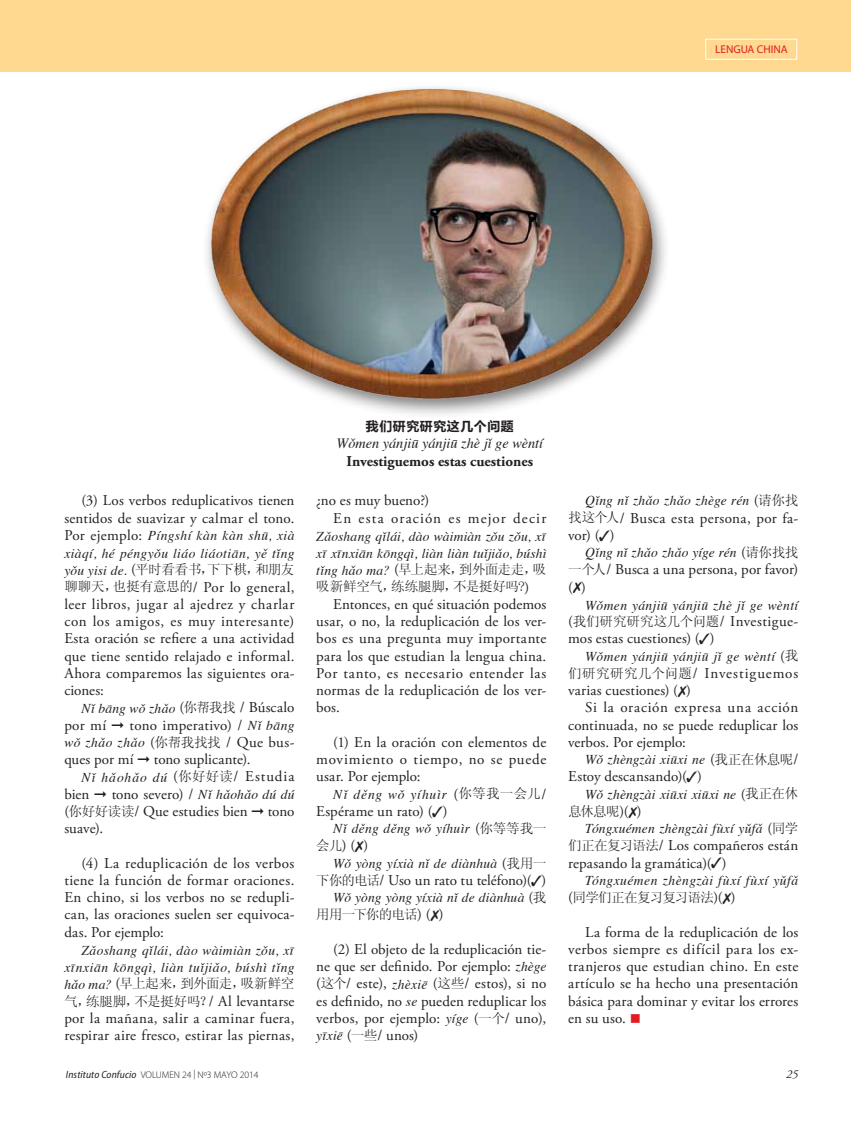
<style>
.page{position:relative;width:851px;height:1127px;background:#fff}
.page>*{position:absolute;margin:0;border:0;box-sizing:border-box;transform-origin:0 0}
.t1{font:15px/17.2px "Adobe Garamond Pro";letter-spacing:.01em;color:#231f20;text-align:justify}
.t2{font:15px/17.2px "Adobe Garamond Pro";letter-spacing:.03em;color:#231f20}
.t3{font:15px/17.2px "Adobe Garamond Pro";letter-spacing:.07em;color:#231f20}
.t4{font:700 15px "Adobe Garamond Pro";color:#231f20}
.t5{font:italic 14.25px "Times";color:#231f20}
.t6{font:italic 13.5px/17.2px "Times";letter-spacing:.025em;color:#231f20}
.t7{font:13.5px "Sim Sun";letter-spacing:-.045em;color:#231f20}
.t8{font:13.5px/17.2px "Sim Sun";letter-spacing:-.015em;color:#231f20}
.t9{font:italic 13.5px "Times";letter-spacing:.075em;color:#231f20}
.t10{font:italic 13.5px "Times";letter-spacing:.065em;color:#231f20}
.t11{font:13.5px "Sim Sun";letter-spacing:-.07em;color:#231f20}
.t12{font:13.5px "FZLTCHJW GB1 0";color:#231f20}
.t13{font:italic 12px "Adobe Garamond Pro";color:#231f20}
.t14{font:11.25px "Myriad Pro";color:#e11b22}
.t15{font:300 9.75px "Myriad Pro";letter-spacing:-.01em;color:#231f20}
.s1{font-family:"Adobe Garamond Pro";font-style:normal;font-size:15px}
.s2{font-family:"Times";font-style:italic}
.s3{font-family:"Adobe Garamond Pro";font-size:15px}
.s4{font-family:"Sim Sun";font-size:13.5px}
.s5{font-family:"Sim Sun";font-style:normal}
.s6{font-family:"Times";font-style:italic;font-size:13.5px}
.s7{color:#e11b22}
.s8{font-weight:400;font-style:italic;font-stretch:semi-condensed;font-size:10.5px}
</style>
<div class="page">
<div style="left:0;top:0;width:850px;height:71px;background:#ffd990"></div>
<div style="left:705px;top:39px;width:92px;height:21px;border:1px solid #fff"></div>
<img style="left:198px;top:71px;width:467px;height:340px">
<p class="t14" style="left:715px;top:43px;width:74px">LENGUA CHINA</p>
<p class="t1" style="left:64px;top:492px;width:231px;text-align:right">(3) Los verbos reduplicativos tienen sentidos de suavizar y calmar el tono.</p>
<p class="t6" style="left:64px;top:526px;width:231px;line-height:17.9px"><span class="s1">Por ejemplo:</span> Píngshí kàn kàn shū, xià xiàqí, hé péngyǒu liáo liáotiān, yě tǐng</p>
<p class="t7" style="left:64px;top:563px;width:231px"><span class="s2">yǒu yisi de.</span> <span class="s3">(</span>平时看看书，下下棋，和朋友</p>
<p class="t1" style="left:64px;top:579px;width:231px"><span class="s4">聊聊天，也挺有意思的</span>/ Por lo general, leer libros, jugar al ajedrez y charlar con los amigos, es muy interesante)<br>Esta oración se refiere a una actividad que tiene sentido relajado e informal.<br>Ahora comparemos las siguientes ora&shy;ciones:</p>
<p class="t6" style="left:81px;top:698px;width:214px">Nǐ bāng wǒ zhǎo <span class="s1">(</span><span class="s5">你帮我找</span> <span class="s1">/ Búscalo</span></p>
<p class="t1" style="left:64px;top:717px;width:231px">por mí ➞ tono imperativo) / <span class="s6">Nǐ bāng</span></p>
<p class="t6" style="left:64px;top:733px;width:231px">wǒ zhǎo zhǎo <span class="s1">(</span><span class="s5">你帮我找找</span> <span class="s1">/ Que bus-</span></p>
<p class="t1" style="left:64px;top:751px;width:188px">ques por mí ➞ tono suplicante).</p>
<p class="t9" style="left:81px;top:765px;width:214px">Nǐ hǎohǎo dú <span class="s1">(</span><span class="s5">你好好读</span><span class="s1">/ Estudia</span></p>
<p class="t1" style="left:64px;top:786px;width:231px">bien ➞ tono severo) / <span class="s6">Nǐ hǎohǎo dú dú </span>(<span class="s4">你好好读读</span>/ Que estudies bien ➞ tono suave).</p>
<p class="t1" style="left:64px;top:855px;width:231px;text-indent:17px">(4) La reduplicación de los verbos tiene la función de formar oraciones.<br>En chino, si los verbos no se redupli&shy;can, las oraciones suelen ser equivoca&shy;das. Por ejemplo:</p>
<p class="t6" style="left:64px;top:940px;width:231px;text-align:right">Zǎoshang qǐlái, dào wàimiàn zǒu, xī xīnxiān kōngqì, liàn tuǐjiǎo, búshì tǐng</p>
<p class="t7" style="left:64px;top:977px;width:231px"><span class="s2">hǎo ma?</span> <span class="s3">(</span>早上起来，到外面走，吸新鲜空</p>
<p class="t1" style="left:64px;top:993px;width:231px"><span class="s4">气，练腿脚，不是挺好吗？</span>/ Al levantarse por la mañana, salir a caminar fuera, respirar aire fresco, estirar las piernas,</p>
<p class="t12" style="left:365px;top:419px;width:150px">我们研究研究这几个问题</p>
<p class="t5" style="left:336px;top:431px;width:208px">Wǒmen yánjiū yánjiū zhè jǐ ge wèntí</p>
<p class="t4" style="left:346px;top:452px;width:188px">Investiguemos estas cuestiones</p>
<p class="t3" style="left:333px;top:492px;width:214px;text-indent:-17px">¿no es muy bueno?)<br>En esta oración es mejor decir</p>
<p class="t6" style="left:316px;top:526px;width:231px">Zǎoshang qǐlái, dào wàimiàn zǒu zǒu, xī xī xīnxiān kōngqì, liàn liàn tuǐjiǎo, búshì</p>
<p class="t8" style="left:316px;top:561px;width:231px"><span class="s2">tǐng hǎo ma?</span> <span class="s3">(</span>早上起来，到外面走走，吸吸新鲜空气，练练腿脚，不是挺好吗?<span class="s3">)</span></p>
<p class="t1" style="left:316px;top:596px;width:231px;text-indent:17px">Entonces, en qué situación podemos usar, o no, la reduplicación de los ver&shy;bos es una pregunta muy importante para los que estudian la lengua china.<br>Por tanto, es necesario entender las normas de la reduplicación de los ver&shy;bos.</p>
<p class="t1" style="left:316px;top:734px;width:231px;text-indent:17px">(1) En la oración con elementos de movimiento o tiempo, no se puede usar. Por ejemplo:</p>
<p class="t10" style="left:333px;top:782px;width:214px">Nǐ děng wǒ yíhuìr <span class="s1">(</span><span class="s5">你等我一会儿</span><span class="s1">/</span></p>
<p class="t1" style="left:316px;top:803px;width:133px">Espérame un rato) (✓)</p>
<p class="t6" style="left:333px;top:819px;width:214px">Nǐ děng děng wǒ yíhuìr <span class="s1">(</span><span class="s5">你等等我一</span></p>
<p class="t1" style="left:316px;top:837px;width:53px"><span class="s4">会儿</span>) (✗)</p>
<p class="t6" style="left:333px;top:854px;width:214px">Wǒ yòng yíxià nǐ de diànhuà <span class="s1">(</span><span class="s5">我用一</span></p>
<p class="t1" style="left:316px;top:872px;width:231px"><span class="s4">下你的电话</span>/ Uso un rato tu teléfono)(✓)</p>
<p class="t6" style="left:333px;top:888px;width:214px">Wǒ yòng yòng yíxià nǐ de diànhuà <span class="s1">(</span><span class="s5">我</span></p>
<p class="t11" style="left:316px;top:908px;width:129px">用用一下你的电话<span class="s3">) (</span>✗<span class="s3">)</span></p>
<p class="t1" style="left:316px;top:941px;width:231px;text-indent:17px">(2) El objeto de la reduplicación tie&shy;ne que ser definido. Por ejemplo: <span class="s6">zhège </span>(<span class="s4">这个</span>/ este), <span class="s6">zhèxiē</span> (<span class="s4">这些</span>/ estos), si no es definido, no <span class="s6">se</span> pueden reduplicar los verbos, por ejemplo: <span class="s6">yíge</span> (<span class="s4">一个</span>/ uno), <span class="s6">yīxiē</span> (<span class="s4">一些</span>/ unos)</p>
<p class="t6" style="left:585px;top:491px;width:214px">Qǐng nǐ zhǎo zhǎo zhège rén <span class="s1">(</span><span class="s5">请你找</span></p>
<p class="t1" style="left:568px;top:510px;width:231px"><span class="s4">找这个人</span>/ Busca esta persona, por fa&shy;vor) (✓)</p>
<p class="t6" style="left:585px;top:543px;width:214px">Qǐng nǐ zhǎo zhǎo yíge rén <span class="s1">(</span><span class="s5">请你找找</span></p>
<p class="t1" style="left:568px;top:561px;width:231px"><span class="s4">一个人</span>/ Busca a una persona, por favor) (✗)</p>
<p class="t6" style="left:585px;top:595px;width:214px">Wǒmen yánjiū yánjiū zhè jǐ ge wèntí</p>
<p class="t1" style="left:568px;top:613px;width:231px">(<span class="s4">我们研究研究这几个问题</span>/ Investigue&shy;mos estas cuestiones) (✓)</p>
<p class="t6" style="left:585px;top:647px;width:214px">Wǒmen yánjiū yánjiū jǐ ge wèntí <span class="s1">(</span><span class="s5">我</span></p>
<p class="t2" style="left:568px;top:665px;width:231px"><span class="s4">们研究研究几个问题</span>/ Investiguemos varias cuestiones) (✗)</p>
<p class="t1" style="left:568px;top:699px;width:231px;text-indent:17px">Si la oración expresa una acción continuada, no se puede reduplicar los verbos. Por ejemplo:</p>
<p class="t6" style="left:585px;top:750px;width:214px">Wǒ zhèngzài xiūxi ne <span class="s1">(</span><span class="s5">我正在休息呢</span><span class="s1">/</span></p>
<p class="t1" style="left:568px;top:768px;width:135px">Estoy descansando)(✓)</p>
<p class="t6" style="left:585px;top:785px;width:214px">Wǒ zhèngzài xiūxi xiūxi ne <span class="s1">(</span><span class="s5">我正在休</span></p>
<p class="t7" style="left:568px;top:804px;width:75px">息休息呢<span class="s3">)(</span>✗<span class="s3">)</span></p>
<p class="t6" style="left:585px;top:819px;width:214px">Tóngxuémen zhèngzài fùxí yǔfǎ <span class="s1">(</span><span class="s5">同学</span></p>
<p class="t1" style="left:568px;top:837px;width:231px"><span class="s4">们正在复习语法</span>/ Los compañeros están repasando la gramática)(✓)</p>
<p class="t6" style="left:585px;top:871px;width:214px">Tóngxuémen zhèngzài fùxí fùxí yǔfǎ</p>
<p class="t7" style="left:568px;top:890px;width:169px"><span class="s3">(</span>同学们正在复习复习语法<span class="s3">)(</span>✗<span class="s3">)</span></p>
<p class="t1" style="left:568px;top:924px;width:231px;text-indent:17px">La forma de la reduplicación de los verbos siempre es difícil para los ex&shy;tranjeros que estudian chino. En este artículo se ha hecho una presentación básica para dominar y evitar los errores en su uso. <span class="s7">■</span></p>
<p class="t15" style="left:66px;top:1069px;width:194px"><span class="s8">Instituto Confucio</span> VOLUMEN 24 | Nº3 MAYO 2014</p>
<p class="t13" style="left:785px;top:1067px;width:13px">25</p>
</div>
